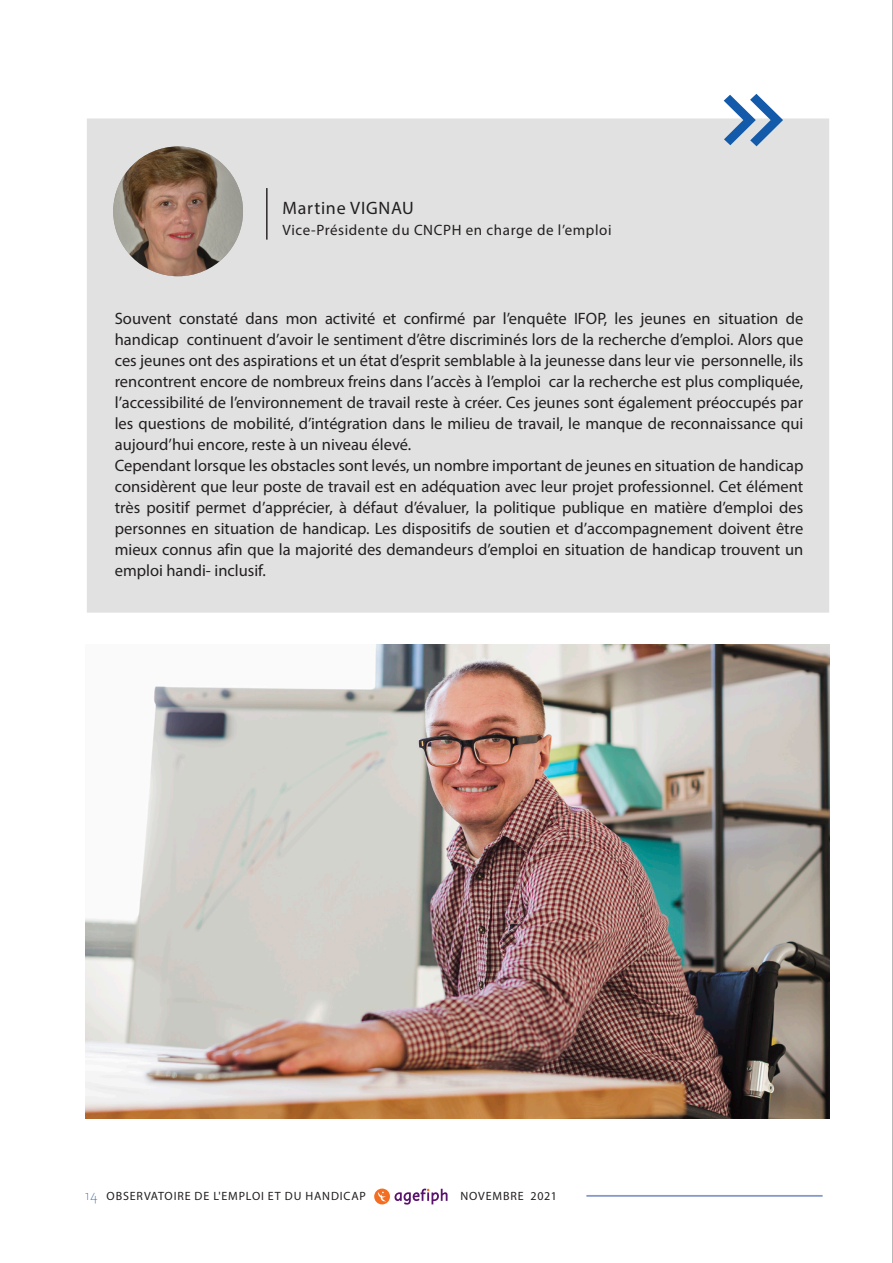
<style>
.page{position:relative;width:893px;height:1263px;background:#fff}
.page>*{position:absolute;margin:0;border:0;box-sizing:border-box;transform-origin:0 0}
.t1{font:18px "Myriad Pro";letter-spacing:.04em;color:#231f20}
.t2{font:16.5px/21px "Myriad Pro";color:#231f20}
.t3{font:15px "Myriad Pro";letter-spacing:.04em;color:#231f20}
.t4{font:12px "Myriad Pro";letter-spacing:.07em;color:#231f20}
.s1{font-family:"Instant W01 1 Vivid";font-size:15px;color:#135aaa}
</style>
<div class="page">
<hr style="left:586px;top:1195px;width:237px;height:2px;background:#8698cd">
<svg style="left:374px;top:1188px;width:74px;height:16px"></svg>
<hr style="left:892px;top:0;width:1px;height:1263px;background:#231f20">
<div style="left:87px;top:118px;width:742px;height:495px;background:#e0e1e0;border:2px solid #e0e1e0"></div>
<hr style="left:266px;top:188px;width:2px;height:52px;background:#231f20">
<svg style="left:724px;top:94px;width:59px;height:52px"></svg>
<img style="left:85px;top:644px;width:744px;height:474px">
<img style="left:113px;top:146px;width:130px;height:130px;border-radius:65px">
<p class="t1" style="left:283px;top:196px;width:133px">Martine VIGNAU</p>
<p class="t3" style="left:283px;top:220px;width:330px">Vice-Présidente du CNCPH en charge de l’emploi</p>
<p class="t2" style="left:115px;top:308px;width:690px">Souvent constaté dans mon activité et confirmé par l’enquête IFOP, les jeunes en situation de handicap continuent d’avoir le sentiment d’être discriminés lors de la recherche d’emploi. Alors que ces jeunes ont des aspirations et un état d’esprit semblable à la jeunesse dans leur vie personnelle, ils rencontrent encore de nombreux freins dans l’accès à l’emploi car la recherche est plus compliquée, l’accessibilité de l’environnement de travail reste à créer. Ces jeunes sont également préoccupés par les questions de mobilité, d’intégration dans le milieu de travail, le manque de reconnaissance qui aujourd’hui encore, reste à un niveau élevé.<br>Cependant lorsque les obstacles sont levés, un nombre important de jeunes en situation de handicap considèrent que leur poste de travail est en adéquation avec leur projet professionnel. Cet élément très positif permet d’apprécier, à défaut d’évaluer, la politique publique en matière d’emploi des personnes en situation de handicap. Les dispositifs de soutien et d’accompagnement doivent être mieux connus afin que la majorité des demandeurs d’emploi en situation de handicap trouvent un emploi handi- inclusif.</p>
<p class="t4" style="left:85px;top:1189px;width:282px"><span class="s1">14</span> OBSERVATOIRE DE L'EMPLOI ET DU HANDICAP</p>
<p class="t4" style="left:460px;top:1189px;width:98px">NOVEMBRE 2021</p>
</div>
